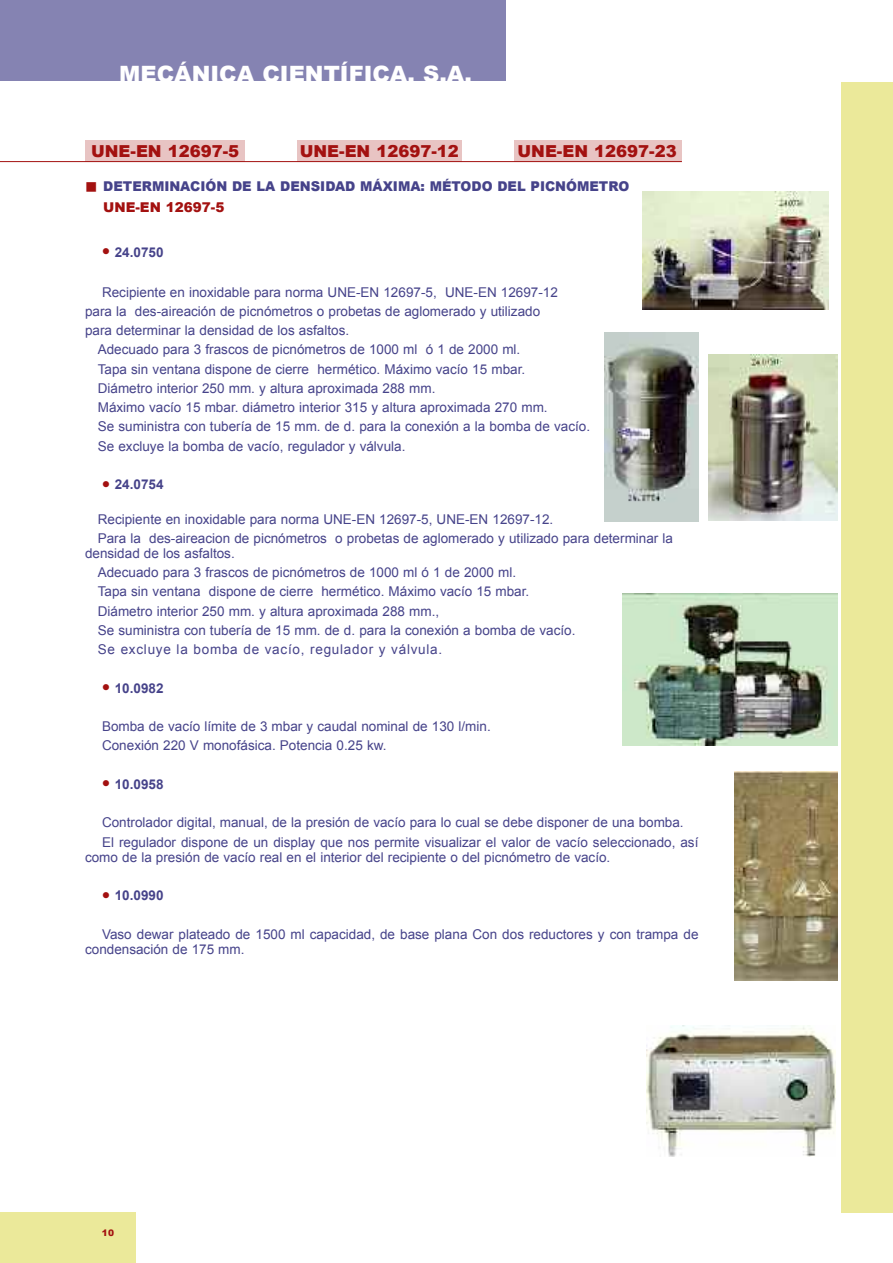
<style>
.page{position:relative;width:893px;height:1263px;background:#fff}
.page>*{position:absolute;margin:0;border:0;box-sizing:border-box;transform-origin:0 0}
.t1{font:900 22.5px "Arial";color:#fff}
.t2{font:900 16.5px "Arial";color:#a31110}
.t3{font:13.5px/19.2px "Arial";color:#46438a}
.t4{font:900 13.5px/20.7px "Arial";color:#46438a}
.t5{font:700 13.5px "Arial";color:#46438a}
.t6{font:900 9px "Arial";color:#a31110}
.s1{color:#a31110}
</style>
<div class="page">
<div style="left:0;top:1212px;width:136px;height:51px;background:#ebe99a"></div>
<div style="left:514px;top:140px;width:167px;height:22px;background:#e8c4c3"></div>
<div style="left:297px;top:140px;width:165px;height:22px;background:#e8c4c3"></div>
<div style="left:85px;top:140px;width:160px;height:22px;background:#e8c4c3"></div>
<hr style="left:0;top:161px;width:682px;height:1px;background:#a31110">
<img style="left:605px;top:333px;width:93px;height:188px">
<img style="left:623px;top:594px;width:214px;height:152px">
<img style="left:646px;top:1025px;width:189px;height:131px">
<img style="left:735px;top:771px;width:102px;height:209px">
<img style="left:642px;top:191px;width:187px;height:119px">
<img style="left:709px;top:354px;width:129px;height:166px">
<div style="left:0;top:0;width:506px;height:81px;background:#8583b2"></div>
<div style="left:842px;top:82px;width:51px;height:1131px;background:#ebe99a"></div>
<h1 class="t1" style="left:119px;top:57px;width:354px">MECáNICA CIENTÍFICA, S.A.</h1>
<p class="t2" style="left:91px;top:139px;width:150px">UNE-EN 12697-5</p>
<p class="t2" style="left:300px;top:139px;width:161px">UNE-EN 12697-12</p>
<p class="t2" style="left:518px;top:139px;width:161px">UNE-EN 12697-23</p>
<p class="t4" style="left:103px;top:176px;width:528px;text-indent:-18px"><span class="s1">■</span> DETERMINACIÓN DE LA DENSIDAD MáXIMA: MÉTODO DEL PICNÓMETRO<br><span class="s1">UNE-EN 12697-5</span></p>
<p class="t5" style="left:102px;top:244px;width:63px"><span class="s1">●</span> 24.0750</p>
<p class="t3" style="left:102px;top:282px;width:457px">Recipiente en inoxidable para norma UNE-EN 12697-5, UNE-EN 12697-12</p>
<p class="t3" style="left:85px;top:302px;width:457px">para la des-aireación de picnómetros o probetas de aglomerado y utilizado</p>
<p class="t3" style="left:85px;top:321px;width:266px">para determinar la densidad de los asfaltos.</p>
<p class="t3" style="left:98px;top:340px;width:424px">Adecuado para 3 frascos de picnómetros de 1000 ml ó 1 de 2000 ml.</p>
<p class="t3" style="left:98px;top:359px;width:429px">Tapa sin ventana dispone de cierre hermético. Máximo vacío 15 mbar.</p>
<p class="t3" style="left:98px;top:379px;width:339px">Diámetro interior 250 mm. y altura aproximada 288 mm.</p>
<p class="t3" style="left:98px;top:398px;width:451px">Máximo vacío 15 mbar. diámetro interior 315 y altura aproximada 270 mm.</p>
<p class="t3" style="left:98px;top:417px;width:494px">Se suministra con tubería de 15 mm. de d. para la conexión a la bomba de vacío.</p>
<p class="t3" style="left:98px;top:436px;width:309px">Se excluye la bomba de vacío, regulador y válvula.</p>
<p class="t5" style="left:102px;top:477px;width:63px"><span class="s1">●</span> 24.0754</p>
<p class="t3" style="left:98px;top:509px;width:577px">Recipiente en inoxidable para norma UNE-EN 12697-5, UNE-EN 12697-12.<br>Para la des-aireacion de picnómetros o probetas de aglomerado y utilizado para determinar la</p>
<p class="t3" style="left:98px;top:543px;width:479px;text-indent:-13px">densidad de los asfaltos.<br>Adecuado para 3 frascos de picnómetros de 1000 ml ó 1 de 2000 ml.<br>Tapa sin ventana dispone de cierre hermético. Máximo vacío 15 mbar.<br>Diámetro interior 250 mm. y altura aproximada 288 mm.,<br>Se suministra con tubería de 15 mm. de d. para la conexión a bomba de vacío.<br>Se excluye la bomba de vacío, regulador y válvula.</p>
<p class="t5" style="left:102px;top:680px;width:63px"><span class="s1">●</span> 10.0982</p>
<p class="t3" style="left:102px;top:717px;width:390px">Bomba de vacío límite de 3 mbar y caudal nominal de 130 l/min.<br>Conexión 220 V monofásica. Potencia 0.25 kw.</p>
<p class="t5" style="left:102px;top:777px;width:63px"><span class="s1">●</span> 10.0958</p>
<p class="t3" style="left:102px;top:813px;width:598px">Controlador digital, manual, de la presión de vacío para lo cual se debe disponer de una bomba.<br>El regulador dispone de un display que nos permite visualizar el valor de vacío seleccionado, así</p>
<p class="t3" style="left:85px;top:847px;width:527px">como de la presión de vacío real en el interior del recipiente o del picnómetro de vacío.</p>
<p class="t5" style="left:102px;top:888px;width:63px"><span class="s1">●</span> 10.0990</p>
<p class="t3" style="left:85px;top:926px;width:615px;line-height:15px;text-indent:17px">Vaso dewar plateado de 1500 ml capacidad, de base plana Con dos reductores y con trampa de condensación de 175 mm.</p>
<p class="t6" style="left:102px;top:1226px;width:14px">10</p>
</div>
